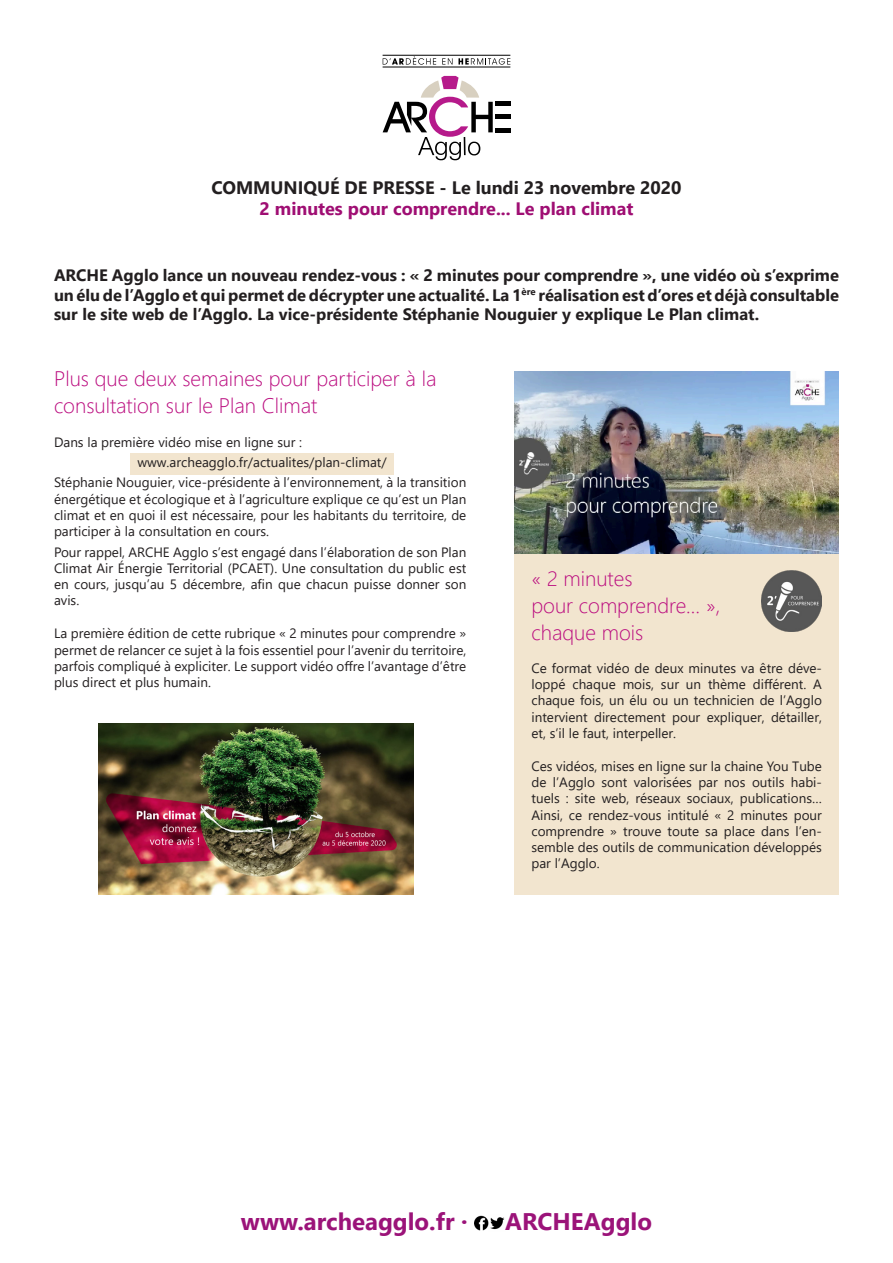
<style>
.page{position:relative;width:893px;height:1263px;background:#fff}
.page>*{position:absolute;margin:0;border:0;box-sizing:border-box;transform-origin:0 0}
.t1{font:700 24px "Segoe UI";color:#9b1379}
.t2{font:300 21px/27px "Segoe UI";color:#ba0a7e}
.t3{font:700 18px "Segoe UI";color:#231f20}
.t4{font:700 18px "Segoe UI";color:#9f0e73}
.t5{font:700 16.5px/19.8px "Segoe UI";color:#231f20;text-align:justify}
.t6{font:13.5px/16.2px "Segoe UI";color:#231f20;text-align:justify}
</style>
<div class="page">
<img style="left:474px;top:1215px;width:31px;height:16px">
<svg style="left:383px;top:56px;width:53px;height:9px"></svg>
<svg style="left:442px;top:58px;width:10px;height:7px"></svg>
<svg style="left:458px;top:58px;width:52px;height:7px"></svg>
<hr style="left:383px;top:55px;width:127px;height:1px;background:#000">
<hr style="left:383px;top:67px;width:127px;height:1px;background:#000">
<hr style="left:495px;top:128px;width:16px;height:4px;background:#000">
<hr style="left:495px;top:115px;width:16px;height:4px;background:#000">
<hr style="left:495px;top:102px;width:16px;height:4px;background:#000">
<svg style="left:383px;top:76px;width:110px;height:84px"></svg>
<div style="left:130px;top:453px;width:263px;height:21px;background:#f2e5cf"></div>
<div style="left:514px;top:553px;width:325px;height:341px;background:#f2e5cf"></div>
<img style="left:514px;top:371px;width:325px;height:182px">
<img style="left:761px;top:570px;width:61px;height:61px">
<img style="left:99px;top:724px;width:314px;height:170px">
<p class="t3" style="left:211px;top:170px;width:472px">COMMUNIQUÉ DE PRESSE - Le lundi 23 novembre 2020</p>
<p class="t4" style="left:260px;top:192px;width:375px">2 minutes pour comprendre... Le plan climat</p>
<p class="t5" style="left:54px;top:264px;width:786px">ARCHE Agglo lance un nouveau rendez-vous : « 2 minutes pour comprendre », une vidéo où s’exprime un élu de l’Agglo et qui permet de décrypter une actualité. La 1<sup>ère</sup> réalisation est d’ores et déjà consultable sur le site web de l’Agglo. La vice-présidente Stéphanie Nouguier y explique Le Plan climat.</p>
<p class="t2" style="left:54px;top:363px;width:384px">Plus que deux semaines pour participer à la consultation sur le Plan Climat</p>
<p class="t6" style="left:54px;top:432px;width:250px">Dans la première vidéo mise en ligne sur :</p>
<p class="t6" style="left:137px;top:453px;width:251px">www.archeagglo.fr/actualites/plan-climat/</p>
<p class="t6" style="left:54px;top:473px;width:414px">Stéphanie Nouguier, vice-présidente à l’environnement, à la transition énergétique et écologique et à l’agriculture explique ce qu’est un Plan climat et en quoi il est nécessaire, pour les habitants du territoire, de participer à la consultation en cours.</p>
<p class="t6" style="left:54px;top:542px;width:414px">Pour rappel, ARCHE Agglo s’est engagé dans l’élaboration de son Plan Climat Air Énergie Territorial (PCAET). Une consultation du public est en cours, jusqu’au 5 décembre, afin que chacun puisse donner son avis.</p>
<p class="t6" style="left:54px;top:624px;width:414px">La première édition de cette rubrique « 2 minutes pour comprendre » permet de relancer ce sujet à la fois essentiel pour l’avenir du territoire, parfois compliqué à expliciter. Le support vidéo offre l’avantage d’être plus direct et plus humain.</p>
<p class="t2" style="left:531px;top:563px;width:190px">« 2 minutes<br>pour comprendre… », chaque mois</p>
<p class="t6" style="left:531px;top:659px;width:292px">Ce format vidéo de deux minutes va être déve&shy;loppé chaque mois, sur un thème différent. A chaque fois, un élu ou un technicien de l’Agglo intervient directement pour expliquer, détailler, et, s’il le faut, interpeller.</p>
<p class="t6" style="left:531px;top:757px;width:292px">Ces vidéos, mises en ligne sur la chaine You Tube de l’Agglo sont valorisées par nos outils habi&shy;tuels : site web, réseaux sociaux, publications… Ainsi, ce rendez-vous intitulé « 2 minutes pour comprendre » trouve toute sa place dans l’en&shy;semble des outils de communication développés par l’Agglo.</p>
<h1 class="t1" style="left:241px;top:1199px;width:228px">www.archeagglo.fr ·</h1>
<h1 class="t1" style="left:505px;top:1199px;width:148px">ARCHEAgglo</h1>
</div>
